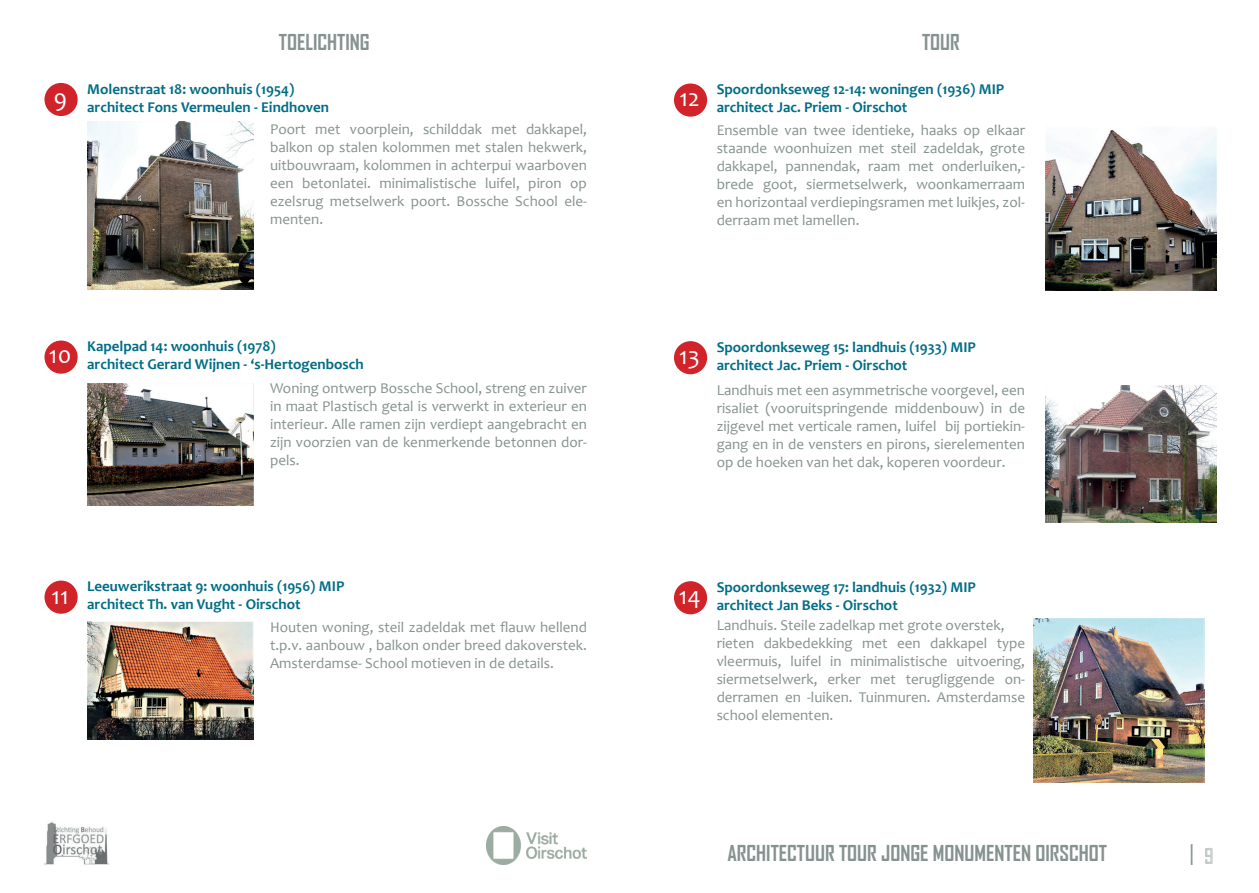
<style>
.page{position:relative;width:1259px;height:893px;background:#fff}
.page>*{position:absolute;margin:0;border:0;box-sizing:border-box;transform-origin:0 0}
.t1{font:24.9px "Candara";color:#fff}
.t2{font:700 21px "Agency FB";color:#869290}
.t3{font:21px "Candara";color:#869290}
.t4{font:15px/18px "Candara";color:#869290;text-align:justify}
.t5{font:700 15px/18px "Candara";color:#006d86}
.s1{font-family:"Agency FB";font-weight:700}
</style>
<div class="page">
<img style="left:44px;top:821px;width:65px;height:44px">
<img style="left:486px;top:826px;width:101px;height:38px">
<div style="left:44px;top:83px;width:34px;height:33px;background:#d1232a;border-radius:50%"></div>
<div style="left:44px;top:341px;width:34px;height:33px;background:#d1232a;border-radius:50%"></div>
<img style="left:87px;top:384px;width:166px;height:121px">
<div style="left:44px;top:581px;width:34px;height:33px;background:#d1232a;border-radius:50%"></div>
<img style="left:87px;top:621px;width:166px;height:118px">
<img style="left:87px;top:121px;width:166px;height:169px">
<div style="left:674px;top:84px;width:33px;height:33px;background:#d1232a;border-radius:50%"></div>
<div style="left:674px;top:341px;width:33px;height:33px;background:#d1232a;border-radius:50%"></div>
<img style="left:1045px;top:127px;width:171px;height:163px">
<img style="left:1045px;top:385px;width:171px;height:138px">
<div style="left:674px;top:581px;width:33px;height:33px;background:#d1232a;border-radius:50%"></div>
<img style="left:1033px;top:619px;width:171px;height:163px">
<h2 class="t2" style="left:279px;top:29px;width:92px">TOELICHTING</h2>
<h2 class="t2" style="left:922px;top:29px;width:39px">TOUR</h2>
<h1 class="t1" style="left:53px;top:82px;width:15px">9</h1>
<p class="t5" style="left:87px;top:80px;width:243px">Molenstraat 18: woonhuis (1954) architect Fons Vermeulen - Eindhoven</p>
<p class="t4" style="left:270px;top:120px;width:318px">Poort met voorplein, schilddak met dakkapel, balkon op stalen kolommen met stalen hekwerk, uitbouwraam, kolommen in achterpui waarboven een betonlatei. minimalistische luifel, piron op ezelsrug metselwerk poort. Bossche School ele&shy;menten.</p>
<h1 class="t1" style="left:49px;top:340px;width:24px">10</h1>
<p class="t5" style="left:87px;top:337px;width:278px">Kapelpad 14: woonhuis (1978)<br>architect Gerard Wijnen - ‘s-Hertogenbosch</p>
<p class="t4" style="left:270px;top:379px;width:318px">Woning ontwerp Bossche School, streng en zuiver in maat Plastisch getal is verwerkt in exterieur en interieur. Alle ramen zijn verdiept aangebracht en zijn voorzien van de kenmerkende betonnen dor&shy;pels.</p>
<h1 class="t1" style="left:51px;top:580px;width:19px">11</h1>
<p class="t5" style="left:87px;top:577px;width:259px">Leeuwerikstraat 9: woonhuis (1956) MIP architect Th. van Vught - Oirschot</p>
<p class="t4" style="left:270px;top:618px;width:318px">Houten woning, steil zadeldak met flauw hellend t.p.v. aanbouw , balkon onder breed dakoverstek.<br>Amsterdamse- School motieven in de details.</p>
<h1 class="t1" style="left:679px;top:83px;width:22px">12</h1>
<p class="t5" style="left:716px;top:80px;width:289px">Spoordonkseweg 12-14: woningen (1936) MIP architect Jac. Priem - Oirschot</p>
<p class="t4" style="left:716px;top:121px;width:310px">Ensemble van twee identieke, haaks op elkaar staande woonhuizen met steil zadeldak, grote dakkapel, pannendak, raam met onderluiken,- brede goot, siermetselwerk, woonkamerraam en horizontaal verdiepingsramen met luikjes, zol&shy;derraam met lamellen.</p>
<h1 class="t1" style="left:679px;top:340px;width:22px">13</h1>
<p class="t5" style="left:716px;top:338px;width:261px">Spoordonkseweg 15: landhuis (1933) MIP architect Jac. Priem - Oirschot</p>
<p class="t4" style="left:716px;top:381px;width:310px">Landhuis met een asymmetrische voorgevel, een risaliet (vooruitspringende middenbouw) in de zijgevel met verticale ramen, luifel bij portiekin&shy;gang en in de vensters en pirons, sierelementen op de hoeken van het dak, koperen voordeur.</p>
<h1 class="t1" style="left:678px;top:580px;width:23px">14</h1>
<p class="t5" style="left:716px;top:578px;width:261px">Spoordonkseweg 17: landhuis (1932) MIP architect Jan Beks - Oirschot</p>
<p class="t4" style="left:716px;top:616px;width:310px;text-align:left">Landhuis. Steile zadelkap met grote overstek, rieten dakbedekking met een dakkapel type vleermuis, luifel in minimalistische uitvoering, siermetselwerk, erker met terugliggende on&shy;derramen en -luiken. Tuinmuren. Amsterdamse school elementen.</p>
<h2 class="t2" style="left:727px;top:839px;width:381px">ARCHITECTUUR TOUR JONGE MONUMENTEN OIRSCHOT</h2>
<h2 class="t3" style="left:1189px;top:840px;width:27px">| <span class="s1">9</span></h2>
</div>
